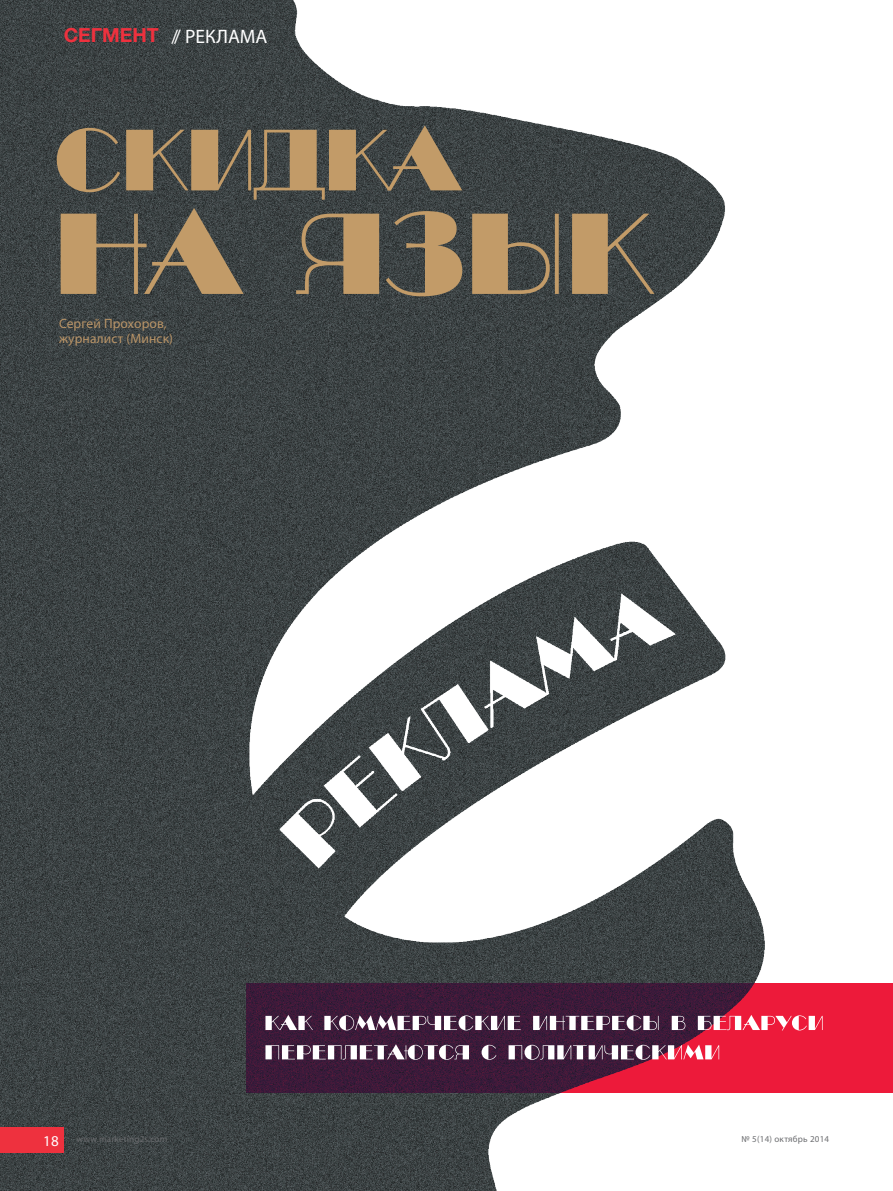
<style>
.page{position:relative;width:893px;height:1191px;background:#fff}
.page>*{position:absolute;margin:0;border:0;box-sizing:border-box;transform-origin:0 0}
.t1{font:19.5px "Myriad Pro";color:#fff}
.t2{font:700 19.5px "Helvetica Neue Cyr";color:#ee313e}
.t3{font:13.5px/15px "Myriad Pro";letter-spacing:.01em;color:#b99467}
.t4{font:9px "Myriad Pro";letter-spacing:.025em;color:#6c6d70}
.s1{font-size:15px;color:#fff}
</style>
<div class="page">
<img style="left:0;top:0;width:818px;height:1191px">
<img style="left:244px;top:747px;width:142px;height:141px">
<img style="left:439px;top:635px;width:118px;height:120px">
<svg style="left:57px;top:128px;width:63px;height:64px;background:#726652"></svg>
<svg style="left:126px;top:126px;width:336px;height:74px;background:#706551"></svg>
<svg style="left:61px;top:208px;width:183px;height:86px;background:#736652"></svg>
<svg style="left:296px;top:214px;width:83px;height:80px;background:#806f56"></svg>
<svg style="left:386px;top:211px;width:76px;height:85px;background:#766953"></svg>
<svg style="left:472px;top:214px;width:87px;height:80px;background:#806f56"></svg>
<svg style="left:572px;top:214px;width:83px;height:80px;background:#7d6d55"></svg>
<svg style="left:246px;top:983px;width:647px;height:109px;background:#7d1a39"></svg>
<svg style="left:265px;top:1015px;width:48px;height:15px"></svg>
<svg style="left:324px;top:1015px;width:197px;height:15px"></svg>
<svg style="left:533px;top:1015px;width:126px;height:15px"></svg>
<svg style="left:672px;top:1015px;width:13px;height:15px"></svg>
<svg style="left:698px;top:1015px;width:125px;height:15px"></svg>
<svg style="left:265px;top:1044px;width:204px;height:15px"></svg>
<svg style="left:482px;top:1044px;width:14px;height:15px"></svg>
<svg style="left:509px;top:1044px;width:210px;height:15px"></svg>
<div style="left:0;top:1128px;width:64px;height:25px;background:#ee313e"></div>
<h1 class="t2" style="left:64px;top:25px;width:96px">СЕГМЕНТ</h1>
<h1 class="t1" style="left:171px;top:26px;width:98px">// РЕКЛАМА</h1>
<h2 class="t3" style="left:59px;top:317px;width:116px">Сергей Прохоров, журналист (Минск)</h2>
<p class="t4" style="left:43px;top:1133px;width:125px"><span class="s1">18</span> www.marketing2s.com</p>
<p class="t4" style="left:742px;top:1133px;width:89px">№ 5(14) октябрь 2014</p>
</div>
